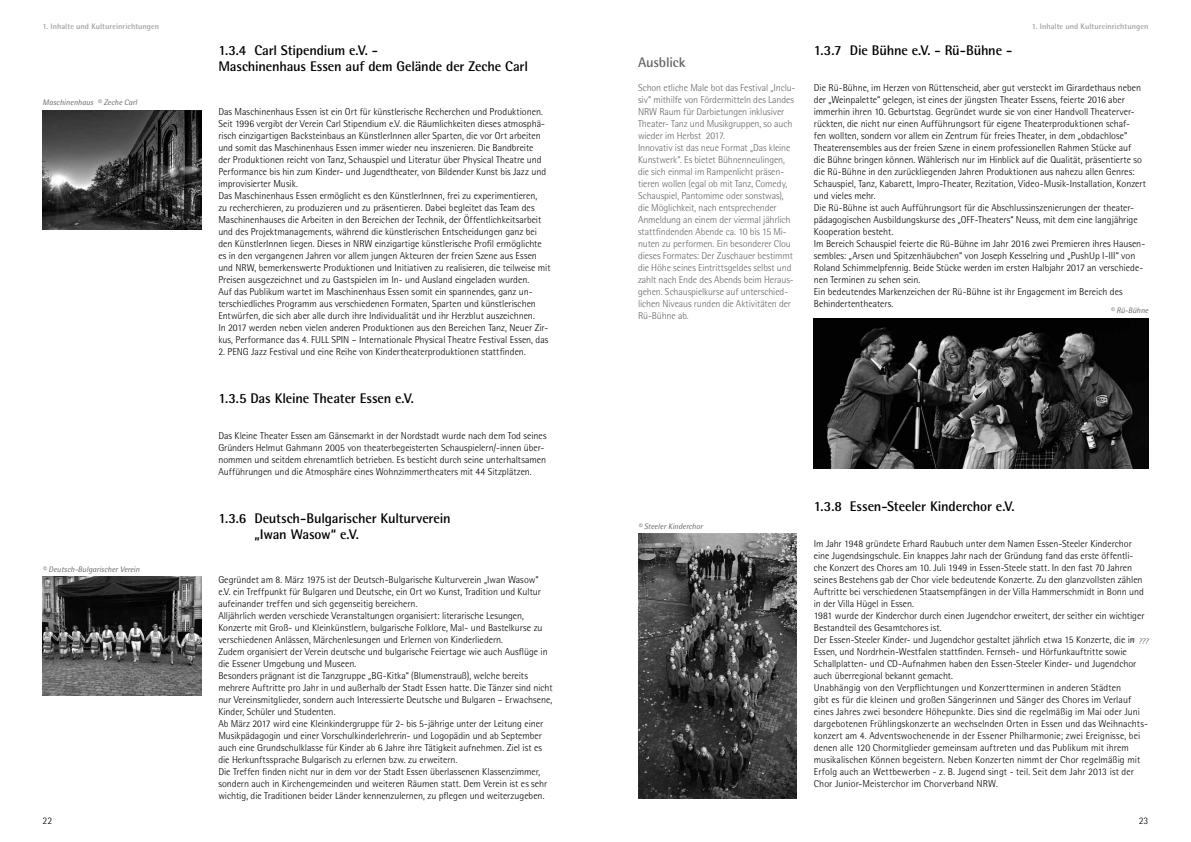
<style>
.page{position:relative;width:1191px;height:842px;background:#fff}
.page>*{position:absolute;margin:0;border:0;box-sizing:border-box;transform-origin:0 0}
.t1{font:700 14px/16px "Agfa Rotis Semisans";letter-spacing:-.01em;color:#000}
.t2{font:700 14px "Agfa Rotis Semisans";letter-spacing:-.015em;color:#646567}
.t3{font:300 10px/12px "Agfa Rotis Semisans";color:#000}
.t4{font:300 10px/12px "Agfa Rotis Semisans";letter-spacing:-.01em;color:#646567}
.t5{font:italic 8px "Agfa Rotis Semisans";color:#646567}
.t6{font:700 8px "Agfa Rotis Semisans";letter-spacing:.005em;color:#9c9e9f}
</style>
<div class="page">
<img style="left:43px;top:111px;width:158px;height:119px">
<img style="left:43px;top:577px;width:158px;height:119px">
<img style="left:814px;top:319px;width:334px;height:150px">
<img style="left:638px;top:534px;width:159px;height:265px">
<p class="t6" style="left:43px;top:21px;width:118px">1. Inhalte und Kultureinrichtungen</p>
<p class="t6" style="left:1031px;top:21px;width:118px">1. Inhalte und Kultureinrichtungen</p>
<h1 class="t1" style="left:218px;top:42px;width:311px">1.3.4 Carl Stipendium e.V. -<br>Maschinenhaus Essen auf dem Gelände der Zeche Carl</h1>
<p class="t3" style="left:218px;top:105px;width:334px">Das Maschinenhaus Essen ist ein Ort für künstlerische Recherchen und Produktionen.<br>Seit 1996 vergibt der Verein Carl Stipendium e.V. die Räumlichkeiten dieses atmosphä&shy;risch einzigartigen Backsteinbaus an KünstlerInnen aller Sparten, die vor Ort arbeiten und somit das Maschinenhaus Essen immer wieder neu inszenieren. Die Bandbreite<br>der Produktionen reicht von Tanz, Schauspiel und Literatur über Physical Theatre und Performance bis hin zum Kinder- und Jugendtheater, von Bildender Kunst bis Jazz und improvisierter Musik.<br>Das Maschinenhaus Essen ermöglicht es den KünstlerInnen, frei zu experimentieren,<br>zu recherchieren, zu produzieren und zu präsentieren. Dabei begleitet das Team des Maschinenhauses die Arbeiten in den Bereichen der Technik, der Öffentlichkeitsarbeit und des Projektmanagements, während die künstlerischen Entscheidungen ganz bei den KünstlerInnen liegen. Dieses in NRW einzigartige künstlerische Profil ermöglichte es in den vergangenen Jahren vor allem jungen Akteuren der freien Szene aus Essen und NRW, bemerkenswerte Produktionen und Initiativen zu realisieren, die teilweise mit Preisen ausgezeichnet und zu Gastspielen im In- und Ausland eingeladen wurden.<br>Auf das Publikum wartet im Maschinenhaus Essen somit ein spannendes, ganz un&shy;terschiedliches Programm aus verschiedenen Formaten, Sparten und künstlerischen Entwürfen, die sich aber alle durch ihre Individualität und ihr Herzblut auszeichnen.<br>In 2017 werden neben vielen anderen Produktionen aus den Bereichen Tanz, Neuer Zir&shy;kus, Performance das 4. FULL SPIN – Internationale Physical Theatre Festival Essen, das</p>
<p class="t3" style="left:218px;top:345px;width:309px">2. PENG Jazz Festival und eine Reihe von Kindertheaterproduktionen stattfinden.</p>
<h1 class="t1" style="left:218px;top:390px;width:197px">1.3.5 Das Kleine Theater Essen e.V.</h1>
<p class="t3" style="left:218px;top:429px;width:330px">Das Kleine Theater Essen am Gänsemarkt in der Nordstadt wurde nach dem Tod seines Gründers Helmut Gahmann 2005 von theaterbegeisterten Schauspielern/-innen über&shy;nommen und seitdem ehrenamtlich betrieben. Es besticht durch seine unterhaltsamen Aufführungen und die Atmosphäre eines Wohnzimmertheaters mit 44 Sitzplätzen.</p>
<h1 class="t1" style="left:254px;top:510px;width:198px;text-indent:-36px">1.3.6 Deutsch-Bulgarischer Kulturverein „Iwan Wasow“ e.V.</h1>
<p class="t3" style="left:218px;top:573px;width:336px">Gegründet am 8. März 1975 ist der Deutsch-Bulgarische Kulturverein „Iwan Wasow“ e.V. ein Treffpunkt für Bulgaren und Deutsche, ein Ort wo Kunst, Tradition und Kultur aufeinander treffen und sich gegenseitig bereichern.<br>Alljährlich werden verschiede Veranstaltungen organisiert: literarische Lesungen, Konzerte mit Groß- und Kleinkünstlern, bulgarische Folklore, Mal- und Bastelkurse zu verschiedenen Anlässen, Märchenlesungen und Erlernen von Kinderliedern.<br>Zudem organisiert der Verein deutsche und bulgarische Feiertage wie auch Ausflüge in die Essener Umgebung und Museen.<br>Besonders prägnant ist die Tanzgruppe „BG-Kitka“ (Blumenstrauß), welche bereits mehrere Auftritte pro Jahr in und außerhalb der Stadt Essen hatte. Die Tänzer sind nicht nur Vereinsmitglieder, sondern auch Interessierte Deutsche und Bulgaren – Erwachsene, Kinder, Schüler und Studenten.<br>Ab März 2017 wird eine Kleinkindergruppe für 2- bis 5-jährige unter der Leitung einer Musikpädagogin und einer Vorschulkinderlehrerin- und Logopädin und ab September auch eine Grundschulklasse für Kinder ab 6 Jahre ihre Tätigkeit aufnehmen. Ziel ist es die Herkunftssprache Bulgarisch zu erlernen bzw. zu erweitern.<br>Die Treffen finden nicht nur in dem vor der Stadt Essen überlassenen Klassenzimmer, sondern auch in Kirchengemeinden und weiteren Räumen statt. Dem Verein ist es sehr wichtig, die Traditionen beider Länder kennenzulernen, zu pflegen und weiterzugeben.</p>
<h1 class="t1" style="left:814px;top:42px;width:200px">1.3.7 Die Bühne e.V. - Rü-Bühne -</h1>
<p class="t3" style="left:814px;top:81px;width:334px">Die Rü-Bühne, im Herzen von Rüttenscheid, aber gut versteckt im Girardethaus neben der „Weinpalette“ gelegen, ist eines der jüngsten Theater Essens, feierte 2016 aber immerhin ihren 10. Geburtstag. Gegründet wurde sie von einer Handvoll Theaterver&shy;rückten, die nicht nur einen Aufführungsort für eigene Theaterproduktionen schaf-<br>fen wollten, sondern vor allem ein Zentrum für freies Theater, in dem „obdachlose“ Theaterensembles aus der freien Szene in einem professionellen Rahmen Stücke auf<br>die Bühne bringen können. Wählerisch nur im Hinblick auf die Qualität, präsentierte so die Rü-Bühne in den zurückliegenden Jahren Produktionen aus nahezu allen Genres:<br>Schauspiel, Tanz, Kabarett, Impro-Theater, Rezitation, Video-Musik-Installation, Konzert und vieles mehr.<br>Die Rü-Bühne ist auch Aufführungsort für die Abschlussinszenierungen der theater&shy;pädagogischen Ausbildungskurse des „OFF-Theaters“ Neuss, mit dem eine langjährige Kooperation besteht.<br>Im Bereich Schauspiel feierte die Rü-Bühne im Jahr 2016 zwei Premieren ihres Hausen&shy;sembles: „Arsen und Spitzenhäubchen“ von Joseph Kesselring und „PushUp I-III“ von Roland Schimmelpfennig. Beide Stücke werden im ersten Halbjahr 2017 an verschiede&shy;nen Terminen zu sehen sein.<br>Ein bedeutendes Markenzeichen der Rü-Bühne ist ihr Engagement im Bereich des Behindertentheaters.</p>
<h1 class="t2" style="left:638px;top:53px;width:49px">Ausblick</h1>
<p class="t4" style="left:638px;top:81px;width:159px">Schon etliche Male bot das Festival „Inclu&shy;siv“ mithilfe von Fördermitteln des Landes NRW Raum für Darbietungen inklusiver Theater- Tanz und Musikgruppen, so auch wieder im Herbst 2017.<br>Innovativ ist das neue Format „Das kleine Kunstwerk“. Es bietet Bühnenneulingen, die sich einmal im Rampenlicht präsen&shy;tieren wollen (egal ob mit Tanz, Comedy, Schauspiel, Pantomime oder sonstwas), die Möglichkeit, nach entsprechender Anmeldung an einem der viermal jährlich stattfindenden Abende ca. 10 bis 15 Mi&shy;nuten zu performen. Ein besonderer Clou dieses Formates: Der Zuschauer bestimmt die Höhe seines Eintrittsgeldes selbst und zahlt nach Ende des Abends beim Heraus&shy;gehen. Schauspielkurse auf unterschied&shy;lichen Niveaus runden die Aktivitäten der Rü-Bühne ab.</p>
<p class="t5" style="left:43px;top:98px;width:96px">Maschinenhaus © Zeche Carl</p>
<p class="t5" style="left:1110px;top:305px;width:40px">© Rü-Bühne</p>
<h1 class="t1" style="left:814px;top:498px;width:202px">1.3.8 Essen-Steeler Kinderchor e.V.</h1>
<p class="t3" style="left:814px;top:537px;width:336px">Im Jahr 1948 gründete Erhard Raubuch unter dem Namen Essen-Steeler Kinderchor eine Jugendsingschule. Ein knappes Jahr nach der Gründung fand das erste öffentli&shy;che Konzert des Chores am 10. Juli 1949 in Essen-Steele statt. In den fast 70 Jahren seines Bestehens gab der Chor viele bedeutende Konzerte. Zu den glanzvollsten zählen Auftritte bei verschiedenen Staatsempfängen in der Villa Hammerschmidt in Bonn und in der Villa Hügel in Essen.<br>1981 wurde der Kinderchor durch einen Jugendchor erweitert, der seither ein wichtiger Bestandteil des Gesamtchores ist.<br>Der Essen-Steeler Kinder- und Jugendchor gestaltet jährlich etwa 15 Konzerte, die in Essen, und Nordrhein-Westfalen stattfinden. Fernseh- und Hörfunkauftritte sowie Schallplatten- und CD-Aufnahmen haben den Essen-Steeler Kinder- und Jugendchor auch überregional bekannt gemacht.<br>Unabhängig von den Verpflichtungen und Konzertterminen in anderen Städten<br>gibt es für die kleinen und großen Sängerinnen und Sänger des Chores im Verlauf eines Jahres zwei besondere Höhepunkte. Dies sind die regelmäßig im Mai oder Juni dargebotenen Frühlingskonzerte an wechselnden Orten in Essen und das Weihnachts&shy;konzert am 4. Adventswochenende in der Essener Philharmonie; zwei Ereignisse, bei denen alle 120 Chormitglieder gemeinsam auftreten und das Publikum mit ihrem musikalischen Können begeistern. Neben Konzerten nimmt der Chor regelmäßig mit Erfolg auch an Wettbewerben - z. B. Jugend singt - teil. Seit dem Jahr 2013 ist der Chor Junior-Meisterchor im Chorverband NRW.</p>
<p class="t5" style="left:638px;top:521px;width:66px">© Steeler Kinderchor</p>
<p class="t5" style="left:43px;top:564px;width:99px">© Deutsch-Bulgarischer Verein</p>
<p class="t5" style="left:1130px;top:636px;width:20px">© ???</p>
<p class="t3" style="left:43px;top:815px;width:11px">22</p>
<p class="t3" style="left:1138px;top:815px;width:11px">23</p>
</div>
